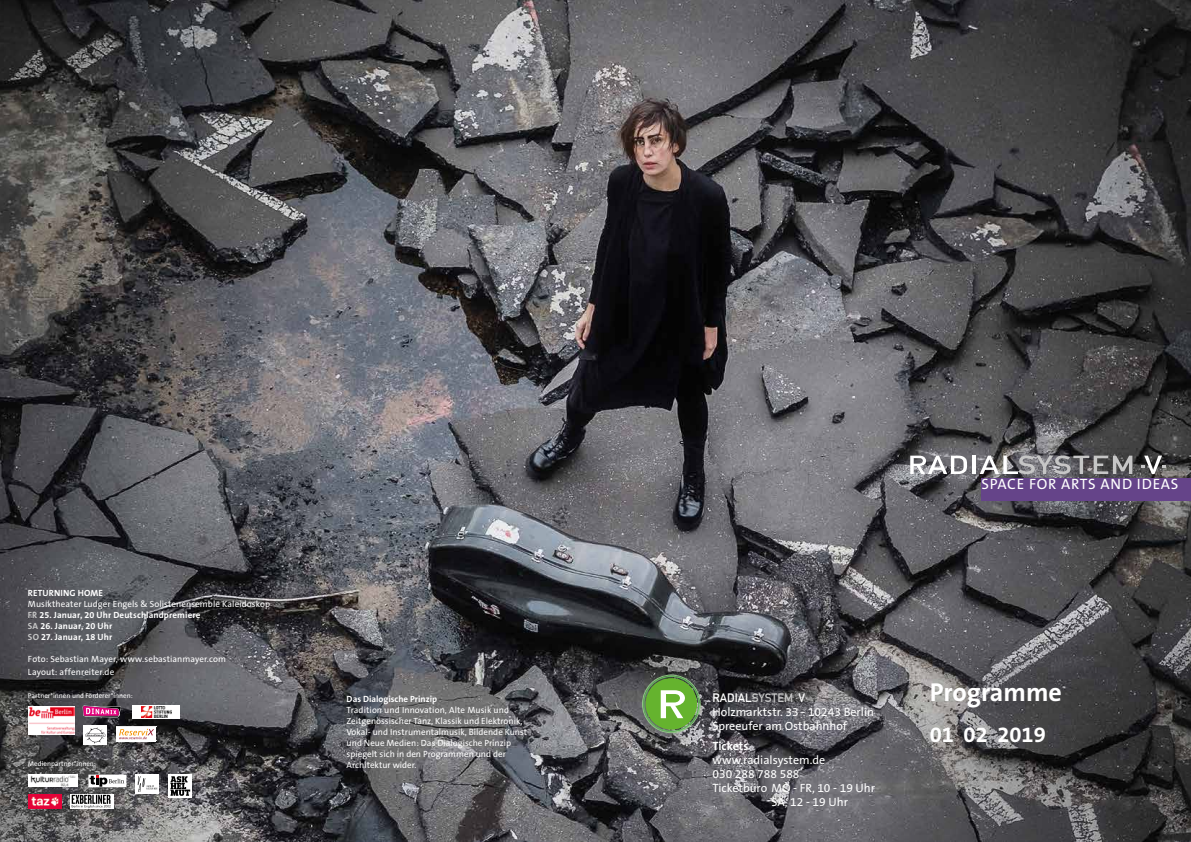
<style>
.page{position:relative;width:1191px;height:842px;background:#fff}
.page>*{position:absolute;margin:0;border:0;box-sizing:border-box;transform-origin:0 0}
.t1{font:700 26px "The Sans B7";color:#fff}
.t2{font:700 22px "The Sans B7";color:#fff}
.t3{font:15px "The Sans CE B5 Plain";letter-spacing:.05em;color:#fff}
.t4{font:12px/14px "The Sans CE B5 Plain";color:#fff}
.t5{font:12px "DIN1451 Com Mittelschrift";color:#c6c6c6}
.t6{font:700 12px "The Sans B7";color:#fff}
.t7{font:9px/11px "The Sans CE B5 Plain";color:#fff}
.t8{font:9px/13px "The Sans B5 Plain";letter-spacing:.01em;color:#fff}
.t9{font:700 9px/11px "The Sans B7";letter-spacing:.01em;color:#fff}
.t10{font:7px "The Sans CE B5 Plain";color:#fff}
.s1{color:#c6c6c6}
.s2{color:#fff}
</style>
<div class="page">
<img style="left:0;top:0;width:1191px;height:842px">
<svg style="left:857px;top:618px;width:334px;height:224px"></svg>
<svg style="left:910px;top:456px;width:57px;height:18px"></svg>
<hr style="left:972px;top:456px;width:3px;height:18px;background:#fff">
<svg style="left:979px;top:455px;width:153px;height:19px"></svg>
<svg style="left:1141px;top:456px;width:24px;height:18px"></svg>
<div style="left:645px;top:678px;width:52px;height:52px;background:#65b32e;border-radius:50%"></div>
<div style="left:643px;top:676px;width:56px;height:56px;border:1px solid #62b55a;border-radius:50%"></div>
<div style="left:642px;top:675px;width:58px;height:58px;border:1px solid #90c685;border-radius:50%"></div>
<svg style="left:660px;top:690px;width:25px;height:28px"></svg>
<div style="left:84px;top:725px;width:23px;height:20px;background:#fff"></div>
<svg style="left:86px;top:727px;width:19px;height:17px"></svg>
<svg style="left:83px;top:705px;width:38px;height:12px"></svg>
<div style="left:116px;top:727px;width:40px;height:14px;background:#fff"></div>
<svg style="left:119px;top:728px;width:35px;height:12px"></svg>
<img style="left:29px;top:706px;width:45px;height:28px">
<svg style="left:133px;top:705px;width:47px;height:14px"></svg>
<img style="left:142px;top:707px;width:29px;height:11px">
<img style="left:29px;top:794px;width:33px;height:15px">
<div style="left:136px;top:774px;width:23px;height:20px;background:#fff"></div>
<svg style="left:138px;top:776px;width:19px;height:16px"></svg>
<div style="left:169px;top:774px;width:23px;height:24px;background:#fff"></div>
<svg style="left:170px;top:776px;width:20px;height:20px"></svg>
<svg style="left:70px;top:794px;width:43px;height:15px"></svg>
<svg style="left:72px;top:795px;width:39px;height:13px"></svg>
<svg style="left:28px;top:774px;width:50px;height:13px"></svg>
<img style="left:31px;top:775px;width:45px;height:11px">
<div style="left:88px;top:774px;width:38px;height:13px;background:#fff"></div>
<svg style="left:90px;top:775px;width:34px;height:12px"></svg>
<div style="left:981px;top:478px;width:210px;height:23px;background:#654489"></div>
<p class="t9" style="left:28px;top:587px;width:77px">RETURNING HOME</p>
<p class="t8" style="left:28px;top:598px;width:244px">Musiktheater Ludger Engels &amp; Solistenensemble Kaleidoskop</p>
<p class="t9" style="left:28px;top:609px;width:174px"><span class="s1">FR</span> 25. Januar, 20 Uhr Deutschlandpremiere<br><span class="s1">SA</span> 26. Januar, 20 Uhr<br><span class="s1">SO</span> 27. Januar, 18 Uhr</p>
<p class="t8" style="left:28px;top:653px;width:200px">Foto: Sebastian Mayer, www.sebastianmayer.com<br>Layout: affenreiter.de</p>
<p class="t10" style="left:28px;top:692px;width:106px">Partner*innen und Förderer*innen:</p>
<p class="t10" style="left:28px;top:760px;width:69px">Medienpartner*innen:</p>
<p class="t9" style="left:347px;top:693px;width:92px">Das Dialogische Prinzip</p>
<p class="t7" style="left:347px;top:705px;width:182px">Tradition und Innovation, Alte Musik und Zeitgenössischer Tanz, Klassik und Elektronik, Vokal- und Instrumentalmusik, Bildende Kunst und Neue Medien: Das Dialogische Prinzip spiegelt sich in den Programmen und der Architektur wider.</p>
<h3 class="t3" style="left:981px;top:475px;width:198px">SPACE FOR ARTS AND IDEAS</h3>
<h3 class="t5" style="left:712px;top:690px;width:97px"><span class="s2">RADIAL</span>SYSTEM .<span class="s2">V</span>.</h3>
<h3 class="t4" style="left:712px;top:705px;width:163px">Holzmarktstr. 33 - 10243 Berlin<br>Spreeufer am Ostbahnhof</h3>
<h3 class="t6" style="left:712px;top:739px;width:37px">Tickets</h3>
<h3 class="t4" style="left:712px;top:753px;width:114px">www.radialsystem.de</h3>
<h3 class="t4" style="left:712px;top:767px;width:89px">030 288 788 588</h3>
<h3 class="t4" style="left:712px;top:781px;width:164px">Ticketbüro MO - FR, 10 - 19 Uhr</h3>
<h3 class="t4" style="left:771px;top:795px;width:78px">SA, 12 - 19 Uhr</h3>
<h1 class="t1" style="left:929px;top:679px;width:134px">Programme</h1>
<h2 class="t2" style="left:929px;top:723px;width:117px">01 02 2019</h2>
</div>
